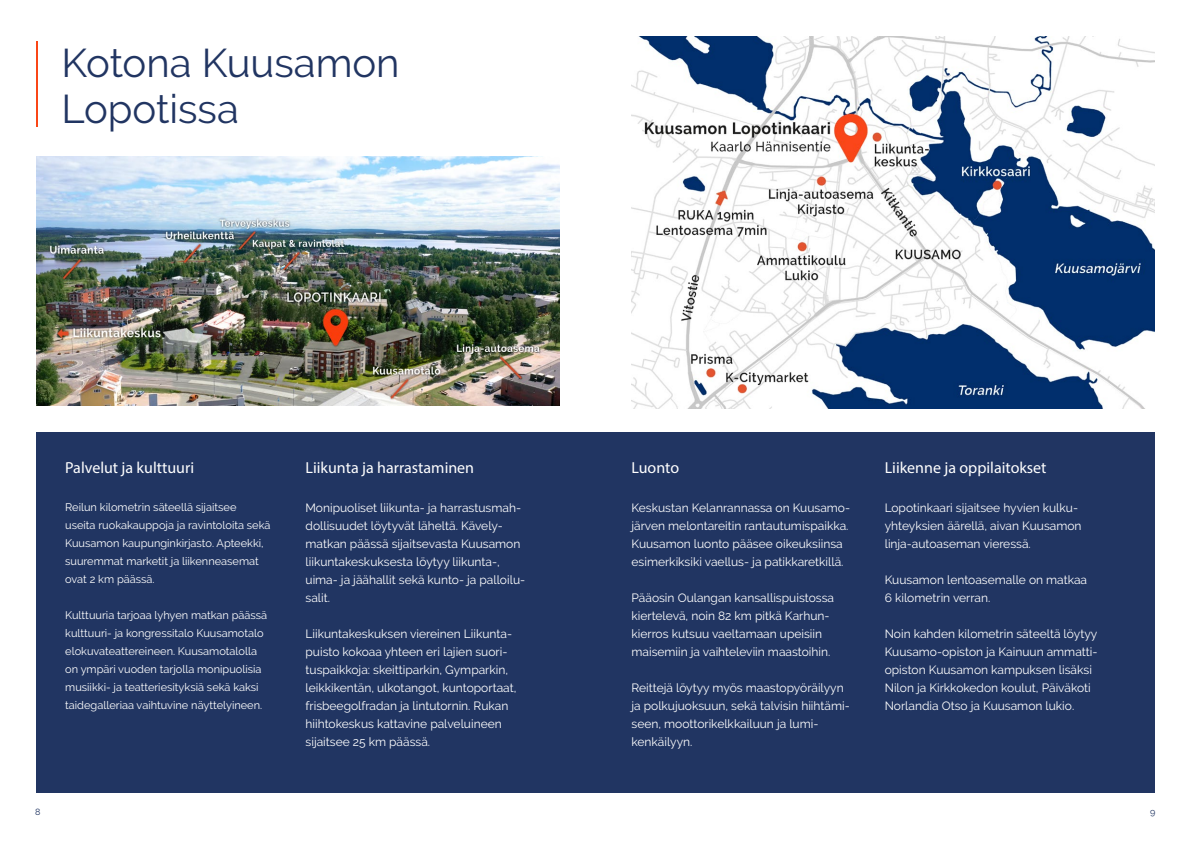
<style>
.page{position:relative;width:1191px;height:842px;background:#fff}
.page>*{position:absolute;margin:0;border:0;box-sizing:border-box;transform-origin:0 0}
.t1{font:40px/46px "Raleway";color:#213562}
.Subtitle{font:16px "Myriad Pro";color:#fff}
.Text_Area{font:12px/18px "Raleway";color:#fff}
.Text_Area-2{font:11px/18px "Raleway";color:#fff}
.t2{font:9px "Raleway";color:#213562}
</style>
<div class="page">
<div style="left:36px;top:432px;width:1119px;height:360px;background:#213562"></div>
<img style="left:631px;top:36px;width:524px;height:372px">
<img style="left:36px;top:156px;width:523px;height:250px">
<hr style="left:36px;top:42px;width:2px;height:85px;background:#fa4616">
<p class="t1" style="left:62px;top:40px;width:339px">Kotona Kuusamon<br>Lopotissa</p>
<p class="Subtitle" style="left:65px;top:457px;width:130px">Palvelut ja kulttuuri</p>
<p class="Text_Area-2" style="left:65px;top:498px;width:173px">Reilun kilometrin säteellä sijaitsee</p>
<p class="Text_Area-2" style="left:65px;top:516px;width:207px">useita ruokakauppoja ja ravintoloita sekä<br>Kuusamon kaupunginkirjasto. Apteekki, suuremmat marketit ja liikenneasemat</p>
<p class="Text_Area-2" style="left:65px;top:570px;width:91px">ovat 2 km päässä.</p>
<p class="Text_Area-2" style="left:65px;top:606px;width:203px">Kulttuuria tarjoaa lyhyen matkan päässä kulttuuri- ja kongressitalo Kuusamotalo elokuvateattereineen. Kuusamotalolla</p>
<p class="Text_Area-2" style="left:65px;top:660px;width:198px">on ympäri vuoden tarjolla monipuolisia musiikki- ja teatteriesityksiä sekä kaksi taidegalleriaa vaihtuvine näyttelyineen.</p>
<p class="Subtitle" style="left:305px;top:457px;width:170px">Liikunta ja harrastaminen</p>
<p class="Text_Area" style="left:305px;top:499px;width:221px">Monipuoliset liikunta- ja harrastusmah&shy;dollisuudet löytyvät läheltä. Kävely&shy;matkan päässä sijaitsevasta Kuusamon liikuntakeskuksesta löytyy liikunta-, uima- ja jäähallit sekä kunto- ja palloilu&shy;salit.</p>
<p class="Text_Area" style="left:305px;top:625px;width:212px">Liikuntakeskuksen viereinen Liikunta&shy;puisto kokoaa yhteen eri lajien suori&shy;tuspaikkoja: skeittiparkin, Gymparkin, leikkikentän, ulkotangot, kuntoportaat, frisbeegolfradan ja lintutornin. Rukan hiihtokeskus kattavine palveluineen sijaitsee 25 km päässä.</p>
<p class="Subtitle" style="left:631px;top:457px;width:49px">Luonto</p>
<p class="Text_Area" style="left:631px;top:499px;width:220px">Keskustan Kelanrannassa on Kuusamo&shy;järven melontareitin rantautumispaikka.<br>Kuusamon luonto pääsee oikeuksiinsa esimerkiksiki vaellus- ja patikkaretkillä.</p>
<p class="Text_Area" style="left:631px;top:589px;width:204px">Pääosin Oulangan kansallispuistossa kiertelevä, noin 82 km pitkä Karhun-</p>
<p class="Text_Area" style="left:631px;top:625px;width:200px">kierros kutsuu vaeltamaan upeisiin maisemiin ja vaihteleviin maastoihin.</p>
<p class="Text_Area" style="left:631px;top:679px;width:220px">Reittejä löytyy myös maastopyöräilyyn ja polkujuoksuun, sekä talvisin hiihtämi&shy;seen, moottorikelkkailuun ja lumi&shy;kenkäilyyn.</p>
<p class="Subtitle" style="left:884px;top:457px;width:163px">Liikenne ja oppilaitokset</p>
<p class="Text_Area" style="left:884px;top:499px;width:195px">Lopotinkaari sijaitsee hyvien kulku-</p>
<p class="Text_Area" style="left:884px;top:517px;width:198px">yhteyksien äärellä, aivan Kuusamon</p>
<p class="Text_Area" style="left:884px;top:535px;width:148px">linja-autoaseman vieressä.</p>
<p class="Text_Area" style="left:884px;top:571px;width:204px">Kuusamon lentoasemalle on matkaa</p>
<p class="Text_Area" style="left:884px;top:589px;width:107px">6 kilometrin verran.</p>
<p class="Text_Area" style="left:884px;top:625px;width:214px">Noin kahden kilometrin säteeltä löytyy<br>Kuusamo-opiston ja Kainuun ammatti-</p>
<p class="Text_Area" style="left:884px;top:661px;width:209px">opiston Kuusamon kampuksen lisäksi</p>
<p class="Text_Area" style="left:884px;top:679px;width:208px">Nilon ja Kirkkokedon koulut, Päiväkoti</p>
<p class="Text_Area" style="left:884px;top:697px;width:191px">Norlandia Otso ja Kuusamon lukio.</p>
<p class="t2" style="left:35px;top:806px;width:7px">8</p>
<p class="t2" style="left:1150px;top:806px;width:7px">9</p>
</div>
